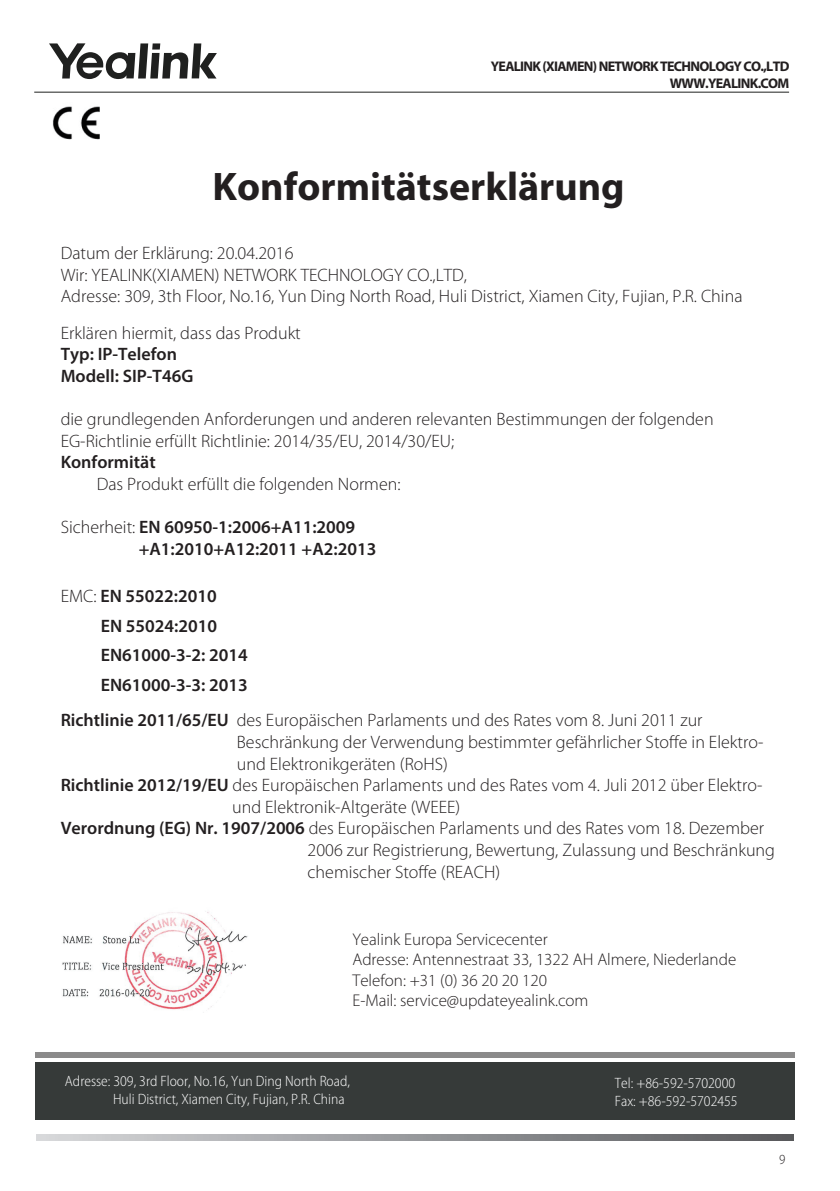
<style>
.page{position:relative;width:840px;height:1191px;background:#fff}
.page>*{position:absolute;margin:0;border:0;box-sizing:border-box;transform-origin:0 0}
.t1{font:700 40px "Myriad Pro";color:#231f20}
.t2{font:300 18px/21.6px "Myriad Pro";color:#231f20}
.t3{font:600 18px/29.6px "Myriad Pro";color:#231f20}
.t4{font:300 17px/20.4px "Myriad Pro";color:#231f20}
.t5{font:300 semi-condensed 15px/18px "Myriad Pro";color:#fff}
.t6{font:700 14px/16.8px "Myriad Pro";letter-spacing:-.05em;color:#231f20;text-align:right}
.t7{font:300 semi-condensed 14px "Myriad Pro";color:#231f20}
.s1{font-weight:300}
.s2{font-weight:600}
</style>
<div class="page">
<svg style="left:49px;top:43px;width:168px;height:36px"></svg>
<img style="left:52px;top:106px;width:48px;height:34px">
<hr style="left:34px;top:92px;width:754px;height:1px;background:#1f201f">
<div style="left:35px;top:1062px;width:759px;height:57px;background:#363a39"></div>
<div style="left:35px;top:1052px;width:759px;height:5px;background:#8b8a8a"></div>
<svg style="left:37px;top:1134px;width:756px;height:6px;background:#97989b"></svg>
<img style="left:62px;top:911px;width:186px;height:99px">
<p class="t6" style="left:490px;top:57px;width:300px">YEALINK (XIAMEN) NETWORK TECHNOLOGY CO.,LTD<br>WWW.YEALINK.COM</p>
<h1 class="t1" style="left:212px;top:160px;width:413px">Konformitätserklärung</h1>
<p class="t2" style="left:61px;top:242px;width:683px">Datum der Erklärung: 20.04.2016<br>Wir: YEALINK(XIAMEN) NETWORK TECHNOLOGY CO.,LTD,<br>Adresse: 309, 3th Floor, No.16, Yun Ding North Road, Huli District, Xiamen City, Fujian, P.R. China</p>
<p class="t2" style="left:61px;top:322px;width:241px">Erklären hiermit, dass das Produkt</p>
<p class="t3" style="left:61px;top:343px;width:134px;line-height:21.6px">Typ: IP-Telefon<br>Modell: SIP-T46G</p>
<p class="t2" style="left:61px;top:409px;width:654px">die grundlegenden Anforderungen und anderen relevanten Bestimmungen der folgenden<br>EG-Richtlinie erfüllt Richtlinie: 2014/35/EU, 2014/30/EU;</p>
<p class="t3" style="left:61px;top:447px;width:96px">Konformität</p>
<p class="t2" style="left:97px;top:473px;width:305px">Das Produkt erfüllt die folgenden Normen:</p>
<p class="t3" style="left:139px;top:516px;width:239px;line-height:21.6px;text-indent:-78px"><span class="s1">Sicherheit:</span> EN 60950-1:2006+A11:2009 +A1:2010+A12:2011 +A2:2013</p>
<p class="t3" style="left:101px;top:581px;width:148px;text-indent:-40px"><span class="s1">EMC:</span> EN 55022:2010<br>EN 55024:2010<br>EN61000-3-2: 2014<br>EN61000-3-3: 2013</p>
<p class="t2" style="left:61px;top:710px;width:643px"><span class="s2">Richtlinie 2011/65/EU</span> des Europäischen Parlaments und des Rates vom 8. Juni 2011 zur</p>
<p class="t2" style="left:237px;top:731px;width:527px">Beschränkung der Verwendung bestimmter gefährlicher Stoffe in Elektro-</p>
<p class="t2" style="left:237px;top:753px;width:212px">und Elektronikgeräten (RoHS)</p>
<p class="t2" style="left:61px;top:774px;width:702px"><span class="s2">Richtlinie 2012/19/EU</span> des Europäischen Parlaments und des Rates vom 4. Juli 2012 über Elektro-</p>
<p class="t2" style="left:232px;top:796px;width:229px">und Elektronik-Altgeräte (WEEE)</p>
<p class="t2" style="left:61px;top:818px;width:704px"><span class="s2">Verordnung (EG) Nr. 1907/2006</span> des Europäischen Parlaments und des Rates vom 18. Dezember</p>
<p class="t2" style="left:307px;top:839px;width:468px">2006 zur Registrierung, Bewertung, Zulassung und Beschränkung</p>
<p class="t2" style="left:307px;top:861px;width:194px">chemischer Stoffe (REACH)</p>
<p class="t4" style="left:352px;top:929px;width:385px">Yealink Europa Servicecenter<br>Adresse: Antennestraat 33, 1322 AH Almere, Niederlande Telefon: +31 (0) 36 20 20 120<br>E-Mail: service@updateyealink.com</p>
<p class="t5" style="left:113px;top:1072px;width:238px;text-indent:-48px">Adresse: 309, 3rd Floor, No.16, Yun Ding North Road,<br>Huli District, Xiamen City, Fujian, P.R. China</p>
<p class="t5" style="left:614px;top:1074px;width:124px">Tel: +86-592-5702000<br>Fax: +86-592-5702455</p>
<p class="t7" style="left:778px;top:1151px;width:8px">9</p>
</div>
